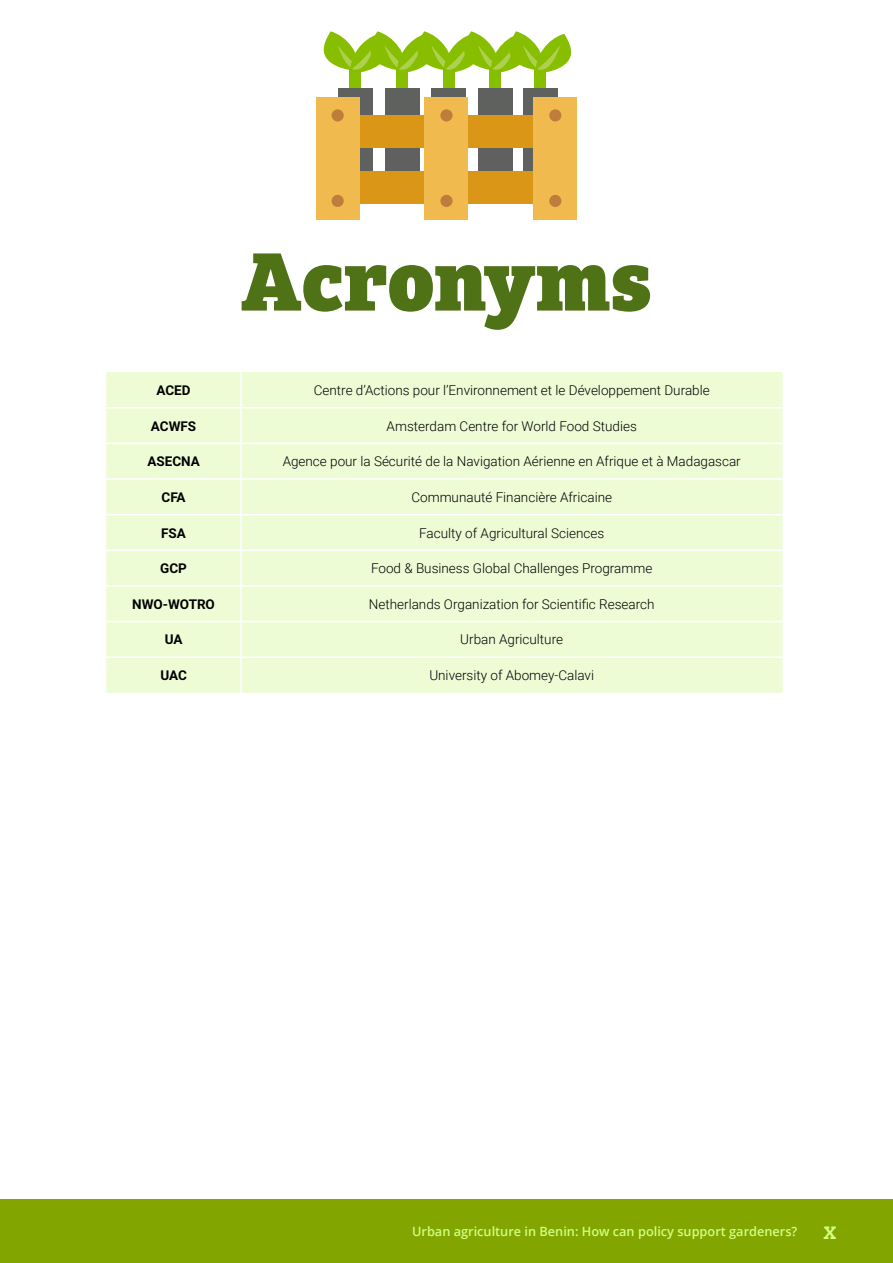
<style>
.page{position:relative;width:893px;height:1263px;background:#fff}
.page>*{position:absolute;margin:0;border:0;box-sizing:border-box;transform-origin:0 0}
.t1{font:85.8px "Bree Serif Eb";color:#507217}
.t2{font:300 13.5px "Roboto";color:#000}
.t3{font:700 13.5px "Roboto";color:#000}
.t4{font:600 12.75px "Open Sans";color:#d0ff81}
.s1{font-family:"Bree Serif";font-weight:400;font-size:24.75px}
</style>
<div class="page">
<div style="left:0;top:1199px;width:893px;height:64px;background:#83a500"></div>
<div style="left:106px;top:372px;width:676px;height:321px;background:#eefcd6"></div>
<hr style="left:240px;top:372px;width:2px;height:35px;background:#fff">
<hr style="left:106px;top:407px;width:135px;height:1px;background:#fff">
<hr style="left:241px;top:407px;width:541px;height:1px;background:#fff">
<hr style="left:240px;top:408px;width:2px;height:35px;background:#fff">
<hr style="left:106px;top:443px;width:135px;height:1px;background:#fff">
<hr style="left:241px;top:443px;width:541px;height:1px;background:#fff">
<hr style="left:240px;top:444px;width:2px;height:34px;background:#fff">
<hr style="left:106px;top:478px;width:135px;height:2px;background:#fff">
<hr style="left:241px;top:478px;width:541px;height:2px;background:#fff">
<hr style="left:240px;top:480px;width:2px;height:34px;background:#fff">
<hr style="left:106px;top:514px;width:135px;height:1px;background:#fff">
<hr style="left:241px;top:514px;width:541px;height:1px;background:#fff">
<hr style="left:240px;top:515px;width:2px;height:34px;background:#fff">
<hr style="left:106px;top:549px;width:135px;height:2px;background:#fff">
<hr style="left:241px;top:549px;width:541px;height:2px;background:#fff">
<hr style="left:240px;top:551px;width:2px;height:34px;background:#fff">
<hr style="left:106px;top:585px;width:135px;height:2px;background:#fff">
<hr style="left:241px;top:585px;width:541px;height:2px;background:#fff">
<hr style="left:240px;top:587px;width:2px;height:34px;background:#fff">
<hr style="left:106px;top:621px;width:135px;height:1px;background:#fff">
<hr style="left:241px;top:621px;width:541px;height:1px;background:#fff">
<hr style="left:240px;top:622px;width:2px;height:34px;background:#fff">
<hr style="left:106px;top:656px;width:135px;height:2px;background:#fff">
<hr style="left:241px;top:656px;width:541px;height:2px;background:#fff">
<hr style="left:240px;top:658px;width:2px;height:35px;background:#fff">
<div style="left:349px;top:69px;width:12px;height:44px;background:#87bf00"></div>
<div style="left:338px;top:88px;width:35px;height:89px;background:#5e615e"></div>
<div style="left:396px;top:69px;width:12px;height:44px;background:#87bf00"></div>
<div style="left:385px;top:88px;width:34px;height:89px;background:#5e615e"></div>
<div style="left:443px;top:69px;width:11px;height:44px;background:#87bf00"></div>
<div style="left:432px;top:88px;width:34px;height:89px;background:#5e615e"></div>
<div style="left:489px;top:69px;width:12px;height:44px;background:#87bf00"></div>
<div style="left:478px;top:88px;width:35px;height:89px;background:#5e615e"></div>
<div style="left:535px;top:69px;width:11px;height:44px;background:#87bf00"></div>
<svg style="left:323px;top:31px;width:249px;height:43px"></svg>
<div style="left:523px;top:88px;width:35px;height:89px;background:#5e615e"></div>
<div style="left:328px;top:115px;width:239px;height:33px;background:#d99617"></div>
<div style="left:328px;top:171px;width:239px;height:32px;background:#d99617"></div>
<div style="left:316px;top:98px;width:43px;height:122px;background:#f0ba4f"></div>
<div style="left:425px;top:98px;width:43px;height:122px;background:#f0ba4f"></div>
<div style="left:534px;top:98px;width:43px;height:122px;background:#f0ba4f"></div>
<div style="left:332px;top:109px;width:12px;height:13px;background:#bf7d3b;border-radius:50%"></div>
<div style="left:332px;top:195px;width:12px;height:12px;background:#bf7d3b;border-radius:50%"></div>
<div style="left:440px;top:109px;width:13px;height:13px;background:#bf7d3b;border-radius:50%"></div>
<div style="left:440px;top:195px;width:13px;height:12px;background:#bf7d3b;border-radius:50%"></div>
<div style="left:549px;top:109px;width:12px;height:13px;background:#bf7d3b;border-radius:50%"></div>
<div style="left:549px;top:195px;width:12px;height:12px;background:#bf7d3b;border-radius:50%"></div>
<h1 class="t1" style="left:241px;top:212px;width:412px">Acronyms</h1>
<p class="t3" style="left:157px;top:381px;width:36px">ACED</p>
<p class="t2" style="left:314px;top:381px;width:397px">Centre d’Actions pour l’Environnement et le Développement Durable</p>
<p class="t3" style="left:151px;top:416px;width:47px">ACWFS</p>
<p class="t2" style="left:387px;top:416px;width:252px">Amsterdam Centre for World Food Studies</p>
<p class="t3" style="left:147px;top:452px;width:54px">ASECNA</p>
<p class="t2" style="left:283px;top:452px;width:460px">Agence pour la Sécurité de la Navigation Aérienne en Afrique et à Madagascar</p>
<p class="t3" style="left:162px;top:488px;width:26px">CFA</p>
<p class="t2" style="left:411px;top:488px;width:202px">Communauté Financière Africaine</p>
<p class="t3" style="left:161px;top:523px;width:26px">FSA</p>
<p class="t2" style="left:419px;top:523px;width:186px">Faculty of Agricultural Sciences</p>
<p class="t3" style="left:160px;top:559px;width:28px">GCP</p>
<p class="t2" style="left:371px;top:559px;width:283px">Food &amp; Business Global Challenges Programme</p>
<p class="t3" style="left:132px;top:595px;width:84px">NWO-WOTRO</p>
<p class="t2" style="left:369px;top:595px;width:287px">Netherlands Organization for Scientific Research</p>
<p class="t3" style="left:165px;top:630px;width:19px">UA</p>
<p class="t2" style="left:460px;top:630px;width:104px">Urban Agriculture</p>
<p class="t3" style="left:160px;top:666px;width:28px">UAC</p>
<p class="t2" style="left:429px;top:666px;width:166px">University of Abomey-Calavi</p>
<p class="t4" style="left:412px;top:1222px;width:426px">Urban agriculture in Benin: How can policy support gardeners? <span class="s1">x</span></p>
</div>
